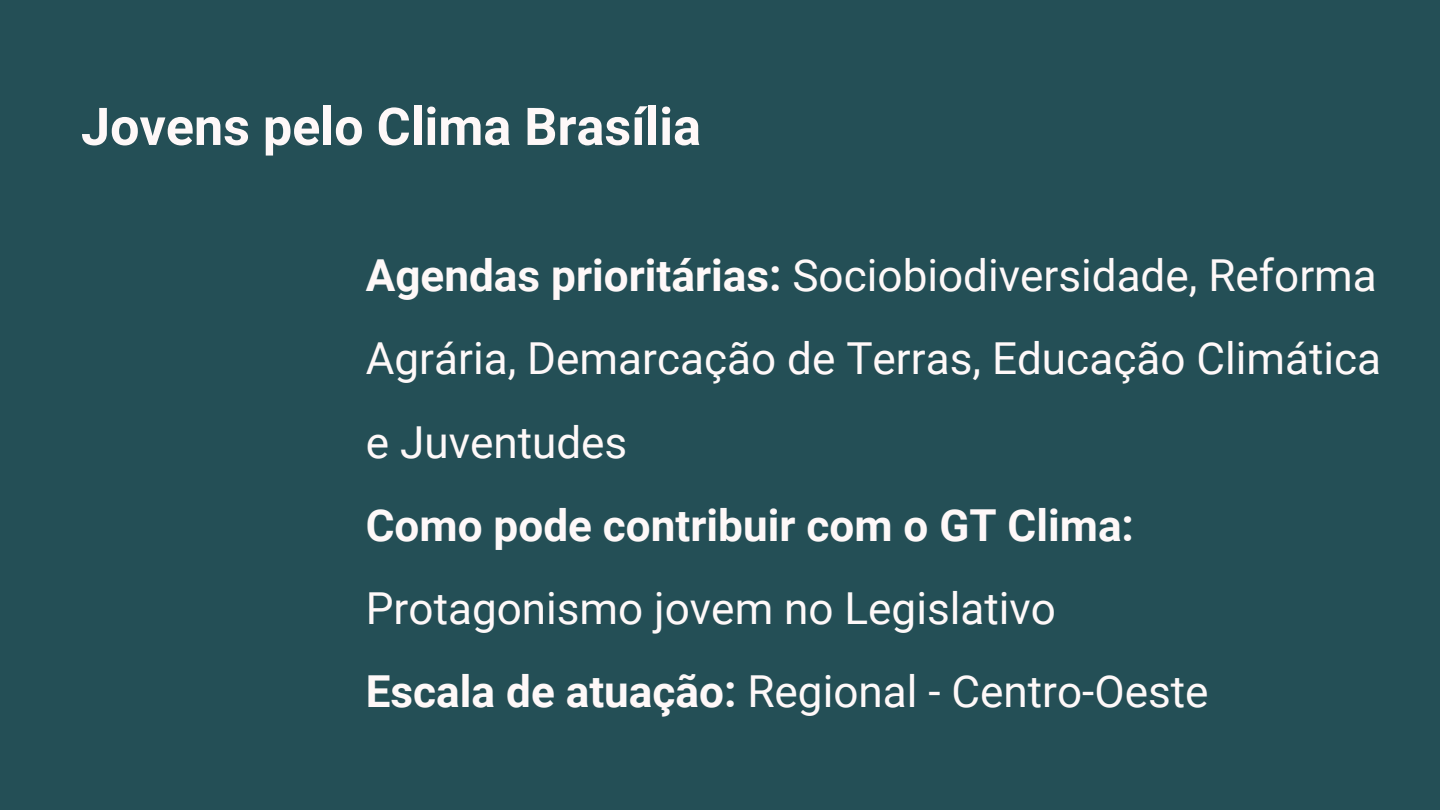
<style>
.page{position:relative;width:1440px;height:810px;background:#244f56}
.page>*{position:absolute;margin:0;border:0;box-sizing:border-box;transform-origin:0 0}
.t1{font:700 52.1px "Roboto";color:#fef8f8}
.t2{font:44.1px/83.2px "Roboto";color:#fef8f8;text-align:justify}
.t3{font:700 44.1px/83.2px "Roboto";color:#fef8f8}
.s1{font-weight:700}
.s2{font-weight:400}
</style>
<div class="page">
<h1 class="t1" style="left:81px;top:97px;width:622px">Jovens pelo Clima Brasília</h1>
<p class="t2" style="left:366px;top:234px;width:1017px"><span class="s1">Agendas prioritárias:</span> Sociobiodiversidade, Reforma Agrária, Demarcação de Terras, Educação Climática e Juventudes</p>
<p class="t3" style="left:366px;top:484px;width:770px">Como pode contribuir com o GT Clima:<br><span class="s2">Protagonismo jovem no Legislativo</span></p>
<p class="t2" style="left:366px;top:651px;width:844px"><span class="s1">Escala de atuação:</span> Regional - Centro-Oeste</p>
</div>
